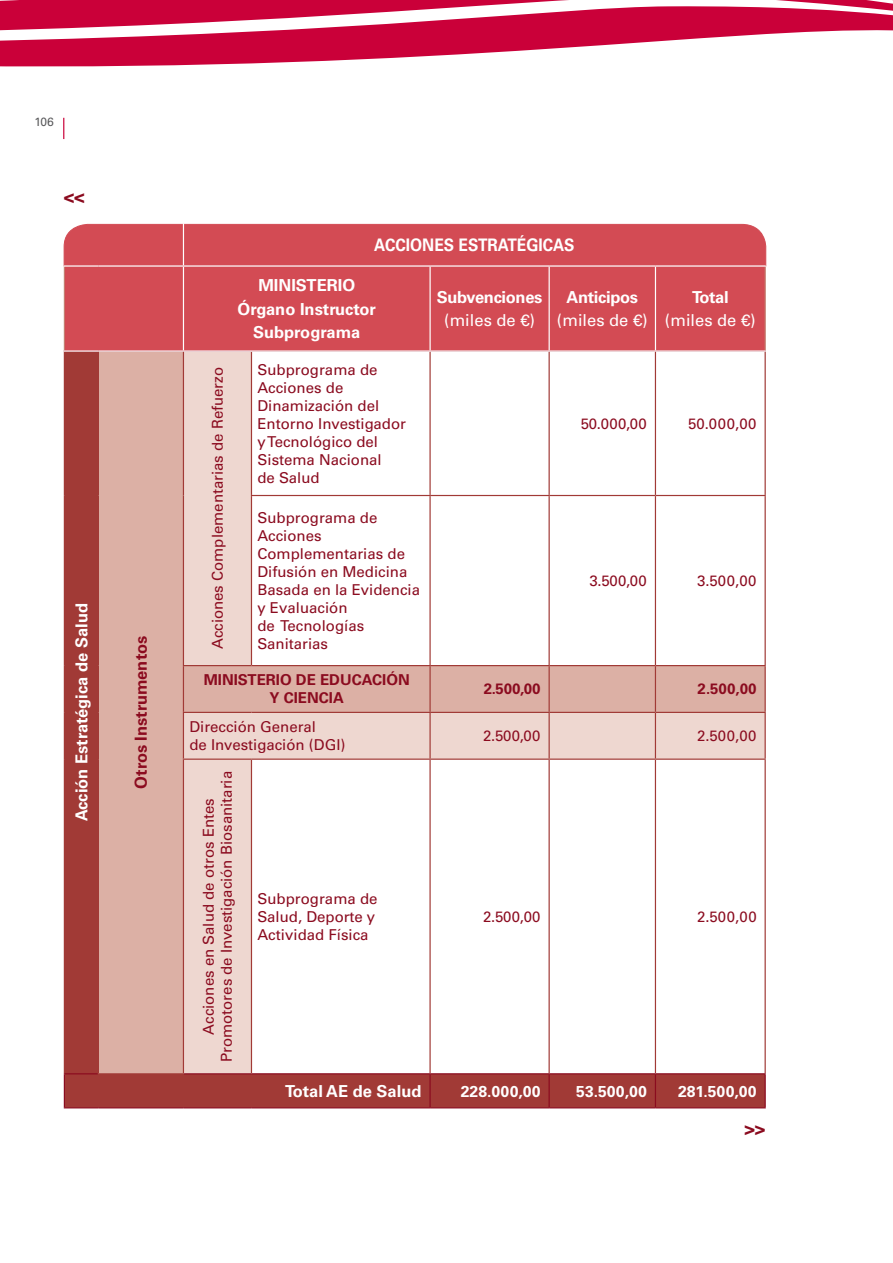
<style>
.page{position:relative;width:893px;height:1263px;background:#fff}
.page>*{position:absolute;margin:0;border:0;box-sizing:border-box;transform-origin:0 0}
.t1{font:700 18px "Univers LT Std";color:#8b0b1f}
.t2{font:700 17.25px "Univers LT Std";color:#fff;scale:.9 1}
.t3{font:700 16.5px/23.7px "Univers LT Std";color:#fff;text-align:center}
.t4{font:16.5px/23.7px "Univers LT Std";color:#fff;text-align:center}
.t5{font:700 16.5px/23.7px "Univers LT Std";letter-spacing:-.02em;color:#fff;text-align:center}
.t6{font:700 16.5px "Univers LT Std";color:#8b0b1f}
.t7{font:700 15.75px "Univers LT Std";letter-spacing:.01em;color:#fff}
.t8{font:15px/18px "Univers LT Std";color:#8b0b1f}
.t9{font:700 15px/18px "Univers LT Std";color:#8b0b1f;text-align:center}
.t10{font:12px "Univers LT Std";color:#58585a}
.s1{font-weight:400}
.s2{font-weight:700}
</style>
<div class="page">
<svg style="left:0;top:0;width:893px;height:67px;fill:#ca0039"></svg>
<svg style="left:63px;top:118px;width:1px;height:21px"></svg>
<div style="left:65px;top:352px;width:700px;height:755px;background:#a13a36"></div>
<div style="left:99px;top:352px;width:84px;height:721px;background:#dcb0a5"></div>
<svg style="left:184px;top:352px;width:581px;height:721px"></svg>
<hr style="left:64px;top:351px;width:1px;height:144px;background:#a13a36">
<hr style="left:64px;top:495px;width:1px;height:171px;background:#a13a36">
<hr style="left:64px;top:666px;width:1px;height:46px;background:#a13a36">
<hr style="left:64px;top:712px;width:1px;height:47px;background:#a13a36">
<hr style="left:64px;top:759px;width:1px;height:314px;background:#a13a36">
<hr style="left:251px;top:351px;width:1px;height:144px;background:#a13a36">
<hr style="left:429px;top:351px;width:2px;height:144px;background:#a13a36">
<hr style="left:549px;top:351px;width:1px;height:144px;background:#a13a36">
<hr style="left:655px;top:351px;width:1px;height:144px;background:#a13a36">
<hr style="left:765px;top:351px;width:1px;height:144px;background:#a13a36">
<hr style="left:251px;top:495px;width:179px;height:1px;background:#a13a36">
<hr style="left:251px;top:496px;width:1px;height:169px;background:#a13a36">
<hr style="left:430px;top:495px;width:119px;height:1px;background:#a13a36">
<hr style="left:429px;top:496px;width:2px;height:169px;background:#a13a36">
<hr style="left:549px;top:495px;width:106px;height:1px;background:#a13a36">
<hr style="left:549px;top:496px;width:1px;height:169px;background:#a13a36">
<hr style="left:655px;top:495px;width:111px;height:1px;background:#a13a36">
<hr style="left:655px;top:496px;width:1px;height:169px;background:#a13a36">
<hr style="left:765px;top:496px;width:1px;height:169px;background:#a13a36">
<hr style="left:183px;top:665px;width:68px;height:1px;background:#a13a36">
<hr style="left:251px;top:665px;width:179px;height:1px;background:#a13a36">
<hr style="left:430px;top:665px;width:119px;height:1px;background:#a13a36">
<hr style="left:429px;top:666px;width:2px;height:46px;background:#a13a36">
<hr style="left:549px;top:665px;width:106px;height:1px;background:#a13a36">
<hr style="left:549px;top:666px;width:1px;height:46px;background:#a13a36">
<hr style="left:655px;top:665px;width:111px;height:1px;background:#a13a36">
<hr style="left:655px;top:666px;width:1px;height:46px;background:#a13a36">
<hr style="left:765px;top:666px;width:1px;height:46px;background:#a13a36">
<hr style="left:183px;top:712px;width:68px;height:1px;background:#a13a36">
<hr style="left:251px;top:712px;width:179px;height:1px;background:#a13a36">
<hr style="left:430px;top:712px;width:119px;height:1px;background:#a13a36">
<hr style="left:429px;top:713px;width:2px;height:45px;background:#a13a36">
<hr style="left:549px;top:712px;width:106px;height:1px;background:#a13a36">
<hr style="left:549px;top:713px;width:1px;height:45px;background:#a13a36">
<hr style="left:655px;top:712px;width:111px;height:1px;background:#a13a36">
<hr style="left:655px;top:713px;width:1px;height:45px;background:#a13a36">
<hr style="left:765px;top:713px;width:1px;height:45px;background:#a13a36">
<hr style="left:183px;top:758px;width:68px;height:2px;background:#a13a36">
<hr style="left:251px;top:758px;width:179px;height:2px;background:#a13a36">
<hr style="left:251px;top:760px;width:1px;height:313px;background:#a13a36">
<hr style="left:430px;top:758px;width:119px;height:2px;background:#a13a36">
<hr style="left:429px;top:760px;width:2px;height:313px;background:#a13a36">
<hr style="left:549px;top:758px;width:106px;height:2px;background:#a13a36">
<hr style="left:549px;top:760px;width:1px;height:313px;background:#a13a36">
<hr style="left:655px;top:758px;width:111px;height:2px;background:#a13a36">
<hr style="left:655px;top:760px;width:1px;height:313px;background:#a13a36">
<hr style="left:765px;top:760px;width:1px;height:313px;background:#a13a36">
<hr style="left:64px;top:1073px;width:34px;height:1px;background:#8b0b1f">
<hr style="left:64px;top:1074px;width:1px;height:33px;background:#8b0b1f">
<hr style="left:184px;top:1073px;width:67px;height:1px;background:#8b0b1f">
<hr style="left:251px;top:1073px;width:179px;height:1px;background:#8b0b1f">
<hr style="left:430px;top:1073px;width:119px;height:1px;background:#8b0b1f">
<hr style="left:429px;top:1074px;width:2px;height:33px;background:#8b0b1f">
<hr style="left:549px;top:1073px;width:106px;height:1px;background:#8b0b1f">
<hr style="left:549px;top:1074px;width:1px;height:33px;background:#8b0b1f">
<hr style="left:655px;top:1073px;width:111px;height:1px;background:#8b0b1f">
<hr style="left:655px;top:1074px;width:1px;height:33px;background:#8b0b1f">
<hr style="left:765px;top:1074px;width:1px;height:33px;background:#8b0b1f">
<hr style="left:64px;top:1107px;width:34px;height:1px;background:#8b0b1f">
<hr style="left:98px;top:1107px;width:85px;height:1px;background:#8b0b1f">
<hr style="left:183px;top:1107px;width:68px;height:1px;background:#8b0b1f">
<hr style="left:251px;top:1107px;width:179px;height:1px;background:#8b0b1f">
<hr style="left:430px;top:1107px;width:119px;height:1px;background:#8b0b1f">
<hr style="left:549px;top:1107px;width:106px;height:1px;background:#8b0b1f">
<hr style="left:655px;top:1107px;width:111px;height:1px;background:#8b0b1f">
<hr style="left:98px;top:351px;width:1px;height:144px;background:#a13a36">
<hr style="left:183px;top:351px;width:1px;height:144px;background:#a13a36">
<hr style="left:98px;top:495px;width:1px;height:171px;background:#a13a36">
<hr style="left:183px;top:495px;width:1px;height:170px;background:#a13a36">
<hr style="left:98px;top:666px;width:1px;height:46px;background:#a13a36">
<hr style="left:183px;top:666px;width:1px;height:46px;background:#a13a36">
<hr style="left:98px;top:712px;width:1px;height:47px;background:#a13a36">
<hr style="left:183px;top:713px;width:1px;height:45px;background:#a13a36">
<hr style="left:98px;top:759px;width:1px;height:314px;background:#a13a36">
<hr style="left:183px;top:760px;width:1px;height:313px;background:#a13a36">
<hr style="left:98px;top:1073px;width:86px;height:1px;background:#a13a36">
<div style="left:63px;top:224px;width:703px;height:43px;background:#d34b54"></div>
<div style="left:65px;top:267px;width:700px;height:83px;background:#d34b54"></div>
<hr style="left:429px;top:267px;width:2px;height:83px;background:#fff">
<hr style="left:549px;top:267px;width:1px;height:83px;background:#fff">
<hr style="left:655px;top:267px;width:1px;height:83px;background:#fff">
<hr style="left:765px;top:267px;width:1px;height:83px;background:#c47e71">
<hr style="left:64px;top:267px;width:1px;height:83px;background:#c47e71">
<hr style="left:183px;top:223px;width:1px;height:42px;background:#fff">
<hr style="left:64px;top:265px;width:34px;height:2px;background:#fff">
<hr style="left:98px;top:265px;width:85px;height:2px;background:#fff">
<hr style="left:183px;top:265px;width:247px;height:2px;background:#fff">
<hr style="left:430px;top:265px;width:119px;height:2px;background:#fff">
<hr style="left:549px;top:265px;width:106px;height:2px;background:#fff">
<hr style="left:655px;top:265px;width:111px;height:2px;background:#fff">
<hr style="left:183px;top:267px;width:1px;height:83px;background:#fff">
<hr style="left:64px;top:350px;width:34px;height:2px;background:#fff">
<hr style="left:98px;top:350px;width:85px;height:2px;background:#fff">
<hr style="left:183px;top:350px;width:247px;height:2px;background:#fff">
<hr style="left:430px;top:350px;width:119px;height:2px;background:#fff">
<hr style="left:549px;top:350px;width:106px;height:2px;background:#fff">
<hr style="left:655px;top:350px;width:111px;height:2px;background:#fff">
<p class="t10" style="left:34px;top:115px;width:21px">106</p>
<p class="t1" style="left:64px;top:186px;width:23px">&lt;&lt;</p>
<p class="t3" style="left:70px;top:821px;width:220px;rotate:-90deg">Acción Estratégica de Salud</p>
<p class="t6" style="left:131px;top:789px;width:154px;rotate:-90deg">Otros Instrumentos</p>
<p class="t2" style="left:374px;top:235px;width:224px">ACCIONES ESTRATÉGICAS</p>
<p class="t3" style="left:237px;top:273px;width:140px">MINISTERIO<br>Órgano Instructor<br>Subprograma</p>
<p class="t5" style="left:437px;top:285px;width:107px">Subvenciones <span class="s1">(miles de €)</span></p>
<p class="t4" style="left:557px;top:285px;width:92px"><span class="s2">Anticipos </span>(miles de €)</p>
<p class="t4" style="left:665px;top:285px;width:92px"><span class="s2">Total<br></span>(miles de €)</p>
<p class="t8" style="left:209px;top:649px;width:283px;rotate:-90deg">Acciones Complementarias de Refuerzo</p>
<p class="t8" style="left:257px;top:360px;width:150px">Subprograma de<br>Acciones de<br>Dinamización del<br>Entorno Investigador y Tecnológico del<br>Sistema Nacional<br>de Salud</p>
<p class="t8" style="left:257px;top:509px;width:164px">Subprograma de<br>Acciones<br>Complementarias de<br>Difusión en Medicina<br>Basada en la Evidencia y Evaluación<br>de Tecnologías<br>Sanitarias</p>
<p class="t9" style="left:204px;top:671px;width:208px">MINISTERIO DE EDUCACIÓN<br>Y CIENCIA</p>
<p class="t8" style="left:581px;top:414px;width:68px">50.000,00</p>
<p class="t8" style="left:688px;top:414px;width:70px">50.000,00</p>
<p class="t8" style="left:589px;top:572px;width:59px">3.500,00</p>
<p class="t8" style="left:697px;top:572px;width:61px">3.500,00</p>
<p class="t9" style="left:484px;top:680px;width:58px">2.500,00</p>
<p class="t9" style="left:698px;top:680px;width:60px">2.500,00</p>
<p class="t8" style="left:189px;top:718px;width:158px">Dirección General<br>de Investigación (DGI)</p>
<p class="t8" style="left:483px;top:727px;width:59px">2.500,00</p>
<p class="t8" style="left:697px;top:727px;width:61px">2.500,00</p>
<p class="t8" style="left:200px;top:1062px;width:292px;text-align:center;rotate:-90deg">Acciones en Salud de otros Entes<br>Promotores de Investigación Biosanitaria</p>
<p class="t8" style="left:257px;top:890px;width:122px">Subprograma de<br>Salud, Deporte y<br>Actividad Física</p>
<p class="t8" style="left:483px;top:908px;width:59px">2.500,00</p>
<p class="t8" style="left:697px;top:908px;width:61px">2.500,00</p>
<p class="t3" style="left:285px;top:1079px;width:138px">Total AE de Salud</p>
<p class="t7" style="left:461px;top:1082px;width:81px">228.000,00</p>
<p class="t7" style="left:576px;top:1082px;width:72px">53.500,00</p>
<p class="t7" style="left:678px;top:1082px;width:80px">281.500,00</p>
<p class="t1" style="left:744px;top:1118px;width:23px">&gt;&gt;</p>
</div>
